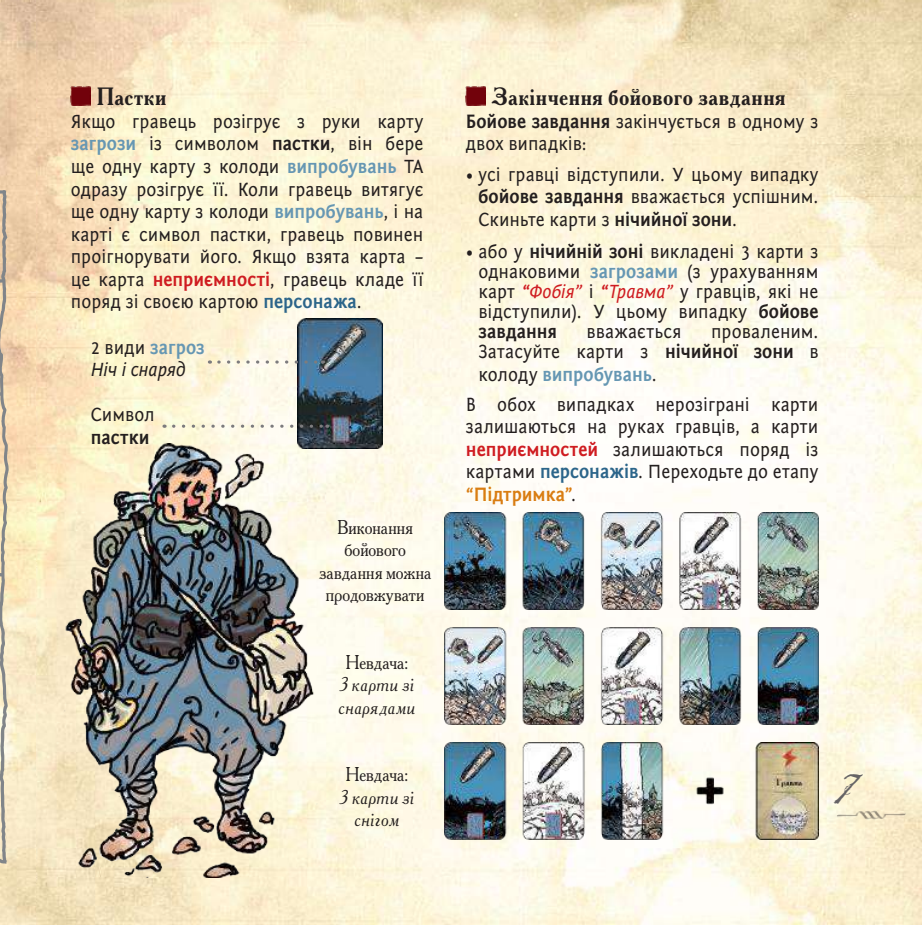
<style>
.page{position:relative;width:922px;height:925px;background:#fff}
.page>*{position:absolute;margin:0;border:0;box-sizing:border-box;transform-origin:0 0}
.t1{font:30px "the King&Queenfont";color:#656365}
.t2{font:700 25px "Academy C";letter-spacing:.025em;color:#241f1f;scale:.9 1}
.t3{font:20px/22.5px "Fontin Sans CR";letter-spacing:.005em;color:#241f1f;text-align:justify;scale:.9 1}
.t4{font:20px/22.5px "Academy C";color:#241f1f;text-align:center;scale:.9 1}
.t5{font:italic 20px/22.5px "Academy C";letter-spacing:.015em;color:#241f1f;scale:.9 1}
.t6{font:italic 20px/22.5px "Fontin Sans CR";color:#241f1f;scale:.9 1}
.t7{font:700 20px "Fontin Sans CR";letter-spacing:.005em;color:#241f1f;scale:.9 1}
.s1{font-weight:700;color:#6697b3}
.s2{font-weight:700}
.s3{font-weight:700;color:#cf1c21}
.s4{font-weight:700;color:#2c658a}
.s5{font-style:normal}
.s6{font-weight:700;font-style:normal;color:#6697b3}
.s7{font-style:italic;color:#cf1c21}
.s8{font-weight:700;color:#d97d12}
</style>
<div class="page">
<img style="left:0;top:0;width:921px;height:925px">
<img style="left:824px;top:804px;width:90px;height:22px">
<img style="left:71px;top:87px;width:20px;height:18px">
<img style="left:466px;top:87px;width:19px;height:18px">
<img style="left:444px;top:512px;width:374px;height:97px">
<svg style="left:0;top:186px;width:9px;height:682px;background:#cec1aa"></svg>
<img style="left:298px;top:319px;width:84px;height:130px">
<img style="left:64px;top:444px;width:255px;height:433px">
<img style="left:444px;top:627px;width:374px;height:97px">
<img style="left:444px;top:743px;width:374px;height:97px">
<svg style="left:219px;top:360px;width:104px;height:4px"></svg>
<svg style="left:173px;top:424px;width:155px;height:4px"></svg>
<p class="t2" style="left:97px;top:80px;width:79px">Пастки</p>
<p class="t3" style="left:71px;top:110px;width:393px">Якщо гравець розігрує з руки карту <span class="s1">загрози</span> із символом <span class="s2">пастки</span>, він бере ще одну карту з колоди <span class="s1">випробувань</span> ТА одразу розігрує її. Коли гравець витягує ще одну карту з колоди <span class="s1">випробувань</span>, і на карті є символ пастки, гравець повинен проігнорувати його. Якщо взята карта – це карта <span class="s3">неприємності</span>, гравець кладе її поряд зі своєю картою <span class="s4">персонажа</span>.</p>
<p class="t6" style="left:91px;top:336px;width:128px"><span class="s5">2 види</span> <span class="s6">загроз<br></span>Ніч і снаряд</p>
<p class="t3" style="left:91px;top:404px;width:72px">Символ</p>
<p class="t7" style="left:91px;top:426px;width:67px">пастки</p>
<p class="t4" style="left:319px;top:515px;width:126px">Виконання бойового завдання можна продовжувати</p>
<p class="t4" style="left:345px;top:650px;width:72px">Невдача:</p>
<p class="t5" style="left:338px;top:673px;width:87px">3 карти зі снарядами</p>
<p class="t4" style="left:345px;top:763px;width:72px">Невдача:</p>
<p class="t5" style="left:339px;top:786px;width:84px;text-align:center">3 карти зі снігом</p>
<p class="t2" style="left:491px;top:80px;width:328px">Закінчення бойового завдання</p>
<p class="t3" style="left:466px;top:110px;width:393px"><span class="s2">Бойове завдання</span> закінчується в одному з двох випадків:</p>
<p class="t3" style="left:478px;top:163px;width:379px;text-indent:-12px">• усі гравці відступили. У цьому випадку <span class="s2">бойове завдання</span> вважається успішним.<br>Скиньте карти з <span class="s2">нічийної зони</span>.</p>
<p class="t3" style="left:478px;top:242px;width:379px;line-height:20px;text-indent:-12px">• або у <span class="s2">нічийній зоні</span> викладені 3 карти з однаковими <span class="s1">загрозами</span> (з урахуванням карт <span class="s3">“</span><span class="s7">Фобія”</span> і <span class="s3">“</span><span class="s7">Травма”</span> у гравців, які не відступили). У цьому випадку <span class="s2">бойове завдання</span></p>
<p class="t3" style="left:478px;top:322px;width:379px;line-height:20px;text-align:right">проваленим.<br>Затасуйте карти з <span class="s2">нічийної зони</span> в</p>
<p class="t3" style="left:466px;top:359px;width:393px;line-height:30px;text-indent:12px">колоду <span class="s1">випробувань</span>.<br>В обох випадках нерозіграні карти</p>
<p class="t3" style="left:466px;top:415px;width:393px">залишаються на руках гравців, а карти <span class="s3">неприємностей</span> залишаються поряд із картами <span class="s4">персонажів</span>. Переходьте до етапу <span class="s8">“Підтримка”</span>.</p>
<p class="t3" style="left:586px;top:320px;width:107px">вважається</p>
<h1 class="t1" style="left:836px;top:772px;width:17px">7</h1>
</div>
